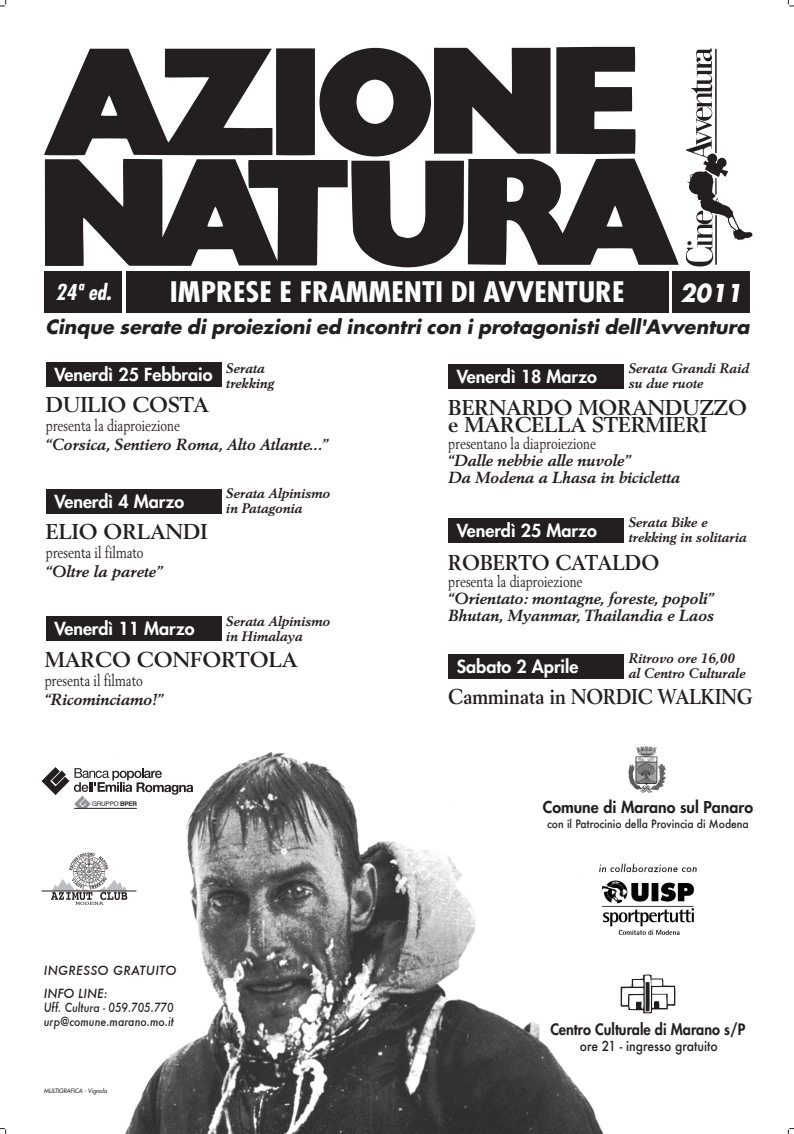
<style>
.page{position:relative;width:794px;height:1134px;background:#fff}
.page>*{position:absolute;margin:0;border:0;box-sizing:border-box;transform-origin:0 0}
.t1{font:700 condensed 27.52px "Futura";color:#fff;scale:1.15 1}
.t2{font:italic 700 23.96px "Futura";color:#fff;scale:.94 1}
.t3{font:700 21.28px "Berling";color:#231f20}
.t4{font:italic 700 condensed 21.28px "Futura";color:#fff}
.t5{font:700 21.2px/17.2px "Berling";color:#231f20}
.t6{font:700 21.2px "Berling";color:#231f20;scale:.89 1}
.t7{font:700 21.2px "Berling";color:#231f20;scale:.95 1}
.t8{font:italic 700 19.16px "Futura";color:#231f20}
.t9{font:800 17.52px "Futura";color:#fff}
.t10{font:15.96px "Berling";color:#231f20;scale:.78 1}
.t11{font:italic 700 15.96px "Berling";color:#231f20}
.t12{font:italic 700 15.92px/17.2px "Berling";color:#231f20}
.t13{font:15.92px "Berling";color:#231f20;scale:.78 1}
.t14{font:800 15.92px "Futura";color:#231f20}
.t15{font:800 15.32px "Futura";color:#231f20;scale:.94 1}
.t16{font:italic 700 13.6px/15px "Berling";color:#231f20}
.t17{font:500 13.52px "Futura";color:#231f20;scale:.9 1}
.t18{font:italic 500 12.4px/14px "Futura";color:#231f20;scale:.85 1}
.t19{font:italic 500 12.4px/22.4px "Futura";letter-spacing:.025em;color:#231f20}
.t20{font:500 11.24px "Futura";color:#231f20;scale:.92 1}
.t21{font:6.36px "Helvetica";letter-spacing:-.03em;color:#231f20}
.t22{font:italic 6px "Futura";color:#231f20}
.s1{font-weight:700}
</style>
<div class="page">
<img style="left:115px;top:752px;width:491px;height:382px">
<svg style="left:44px;top:47px;width:634px;height:220px"></svg>
<svg style="left:685px;top:48px;width:67px;height:218px"></svg>
<svg style="left:0;top:1128px;width:7px;height:6px"></svg>
<svg style="left:0;top:0;width:7px;height:7px"></svg>
<svg style="left:788px;top:1128px;width:6px;height:6px"></svg>
<svg style="left:788px;top:0;width:6px;height:7px"></svg>
<div style="left:45px;top:271px;width:77px;height:41px;background:#231f20"></div>
<div style="left:672px;top:271px;width:77px;height:41px;background:#231f20"></div>
<div style="left:126px;top:271px;width:542px;height:41px;background:#231f20"></div>
<img style="left:628px;top:746px;width:38px;height:47px">
<svg style="left:620px;top:974px;width:56px;height:40px"></svg>
<img style="left:601px;top:878px;width:93px;height:59px">
<svg style="left:599px;top:864px;width:97px;height:8px"></svg>
<img style="left:73px;top:870px;width:32px;height:7px">
<hr style="left:41px;top:891px;width:95px;height:1px;background:#231f20">
<svg style="left:69px;top:852px;width:39px;height:18px"></svg>
<svg style="left:51px;top:877px;width:76px;height:28px"></svg>
<svg style="left:41px;top:767px;width:152px;height:41px"></svg>
<hr style="left:74px;top:808px;width:63px;height:1px;background:#231f20">
<div style="left:46px;top:362px;width:176px;height:24px;background:#231f20"></div>
<div style="left:46px;top:489px;width:176px;height:24px;background:#231f20"></div>
<div style="left:46px;top:616px;width:176px;height:25px;background:#231f20"></div>
<div style="left:448px;top:364px;width:176px;height:25px;background:#231f20"></div>
<div style="left:448px;top:518px;width:176px;height:25px;background:#231f20"></div>
<div style="left:448px;top:654px;width:176px;height:25px;background:#231f20"></div>
<h3 class="t4" style="left:56px;top:279px;width:57px">24ª ed.</h3>
<h1 class="t1" style="left:170px;top:275px;width:397px">IMPRESE E FRAMMENTI DI AVVENTURE</h1>
<h2 class="t2" style="left:680px;top:277px;width:67px">2011</h2>
<p class="t8" style="left:45px;top:314px;width:705px">Cinque serate di proiezioni ed incontri con i protagonisti dell'Avventura</p>
<p class="t9" style="left:54px;top:363px;width:160px">Venerdì 25 Febbraio</p>
<p class="t16" style="left:226px;top:360px;width:50px">Serata trekking</p>
<h3 class="t5" style="left:46px;top:396px;width:165px">DUILIO COSTA</h3>
<p class="t13" style="left:46px;top:415px;width:174px">presenta la diaproiezione</p>
<p class="t12" style="left:46px;top:435px;width:283px">“Corsica, Sentiero Roma, Alto Atlante...”</p>
<p class="t9" style="left:54px;top:490px;width:131px">Venerdì 4 Marzo</p>
<p class="t16" style="left:226px;top:486px;width:106px">Serata Alpinismo in Patagonia</p>
<h3 class="t5" style="left:46px;top:523px;width:163px">ELIO ORLANDI</h3>
<p class="t13" style="left:46px;top:543px;width:127px">presenta il filmato</p>
<p class="t12" style="left:46px;top:562px;width:118px">“Oltre la parete”</p>
<p class="t9" style="left:54px;top:618px;width:142px">Venerdì 11 Marzo</p>
<p class="t16" style="left:226px;top:614px;width:106px">Serata Alpinismo in Himalaya</p>
<p class="t9" style="left:457px;top:365px;width:142px">Venerdì 18 Marzo</p>
<p class="t16" style="left:628px;top:361px;width:122px">Serata Grandi Raid su due ruote</p>
<h3 class="t5" style="left:448px;top:399px;width:300px">BERNARDO MORANDUZZO e MARCELLA STERMIERI</h3>
<p class="t13" style="left:448px;top:433px;width:191px">presentano la diaproiezione</p>
<p class="t12" style="left:448px;top:451px;width:233px">“Dalle nebbie alle nuvole”<br>Da Modena a Lhasa in bicicletta</p>
<p class="t9" style="left:457px;top:519px;width:142px">Venerdì 25 Marzo</p>
<p class="t16" style="left:628px;top:515px;width:120px">Serata Bike e trekking in solitaria</p>
<h3 class="t7" style="left:448px;top:550px;width:223px">ROBERTO CATALDO</h3>
<p class="t13" style="left:448px;top:571px;width:174px">presenta la diaproiezione</p>
<p class="t12" style="left:448px;top:589px;width:267px">“Orientato: montagne, foreste, popoli”<br>Bhutan, Myanmar, Thailandia e Laos</p>
<h3 class="t3" style="left:45px;top:647px;width:254px">MARCO CONFORTOLA</h3>
<p class="t9" style="left:457px;top:655px;width:123px">Sabato 2 Aprile</p>
<p class="t16" style="left:628px;top:651px;width:118px">Ritrovo ore 16,00 al Centro Culturale</p>
<p class="t10" style="left:45px;top:670px;width:127px">presenta il filmato</p>
<p class="t11" style="left:45px;top:690px;width:119px">“Ricominciamo!”</p>
<h3 class="t6" style="left:448px;top:684px;width:343px">Camminata in NORDIC WALKING</h3>
<p class="t21" style="left:92px;top:799px;width:47px">GRUPPO <span class="s1">BPER</span></p>
<p class="t19" style="left:44px;top:959px;width:134px">INGRESSO GRATUITO<br>INFO LINE:</p>
<p class="t18" style="left:44px;top:1000px;width:154px">Uff. Cultura - 059.705.770 urp@comune.marano.mo.it</p>
<p class="t22" style="left:44px;top:1087px;width:65px">MULTIGRAFICA - Vignola</p>
<p class="t14" style="left:543px;top:797px;width:212px">Comune di Marano sul Panaro</p>
<p class="t20" style="left:547px;top:816px;width:221px">con il Patrocinio della Provincia di Modena</p>
<p class="t15" style="left:550px;top:1019px;width:209px">Centro Culturale di Marano s/P</p>
<p class="t17" style="left:579px;top:1036px;width:155px">ore 21 - ingresso gratuito</p>
</div>
